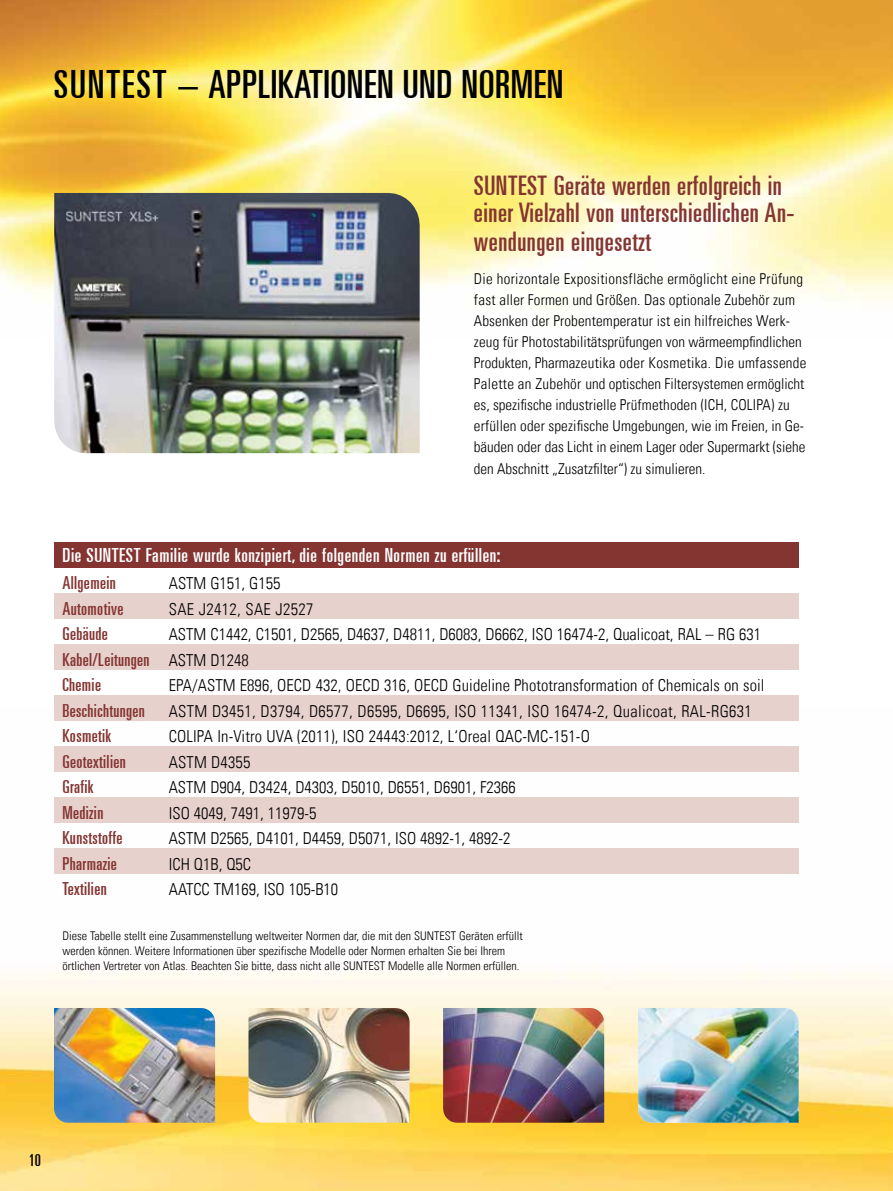
<style>
.page{position:relative;width:893px;height:1191px;background:#fff}
.page>*{position:absolute;margin:0;border:0;box-sizing:border-box;transform-origin:0 0}
.t1{font:ultra-condensed 39px "Univers LT";letter-spacing:.015em;color:#000}
.t2{font:ultra-condensed 27px/27.8px "Univers LT";letter-spacing:.02em;color:#843532}
.t3{font:ultra-condensed 19.5px "Univers LT";letter-spacing:.03em;color:#fff}
.t4{font:ultra-condensed 18px/25.5px "Univers LT";letter-spacing:.02em;color:#843532}
.t5{font:ultra-condensed 18px "Univers";letter-spacing:.02em;color:#843532}
.t6{font:300 condensed 16.5px "Univers LT";letter-spacing:.005em;color:#000}
.t7{font:ultra-condensed 16.5px "Univers LT";color:#000}
.t8{font:300 condensed 15px/21px "Univers LT";letter-spacing:.01em;color:#000}
.t9{font:300 condensed 12px/14.9px "Univers LT";color:#000}
.s1{font-weight:300;font-stretch:condensed;font-size:16.5px;color:#000}
</style>
<div class="page">
<img style="left:0;top:706px;width:893px;height:485px">
<img style="left:0;top:0;width:893px;height:302px">
<img style="left:54px;top:193px;width:366px;height:260px">
<img style="left:248px;top:1008px;width:162px;height:114px">
<img style="left:443px;top:1008px;width:161px;height:114px">
<img style="left:638px;top:1008px;width:161px;height:114px">
<img style="left:54px;top:1008px;width:161px;height:114px">
<div style="left:54px;top:542px;width:744px;height:26px;background:#843532"></div>
<div style="left:54px;top:593px;width:744px;height:26px;background:#e7d1cd"></div>
<div style="left:54px;top:644px;width:744px;height:26px;background:#e7d1cd"></div>
<div style="left:54px;top:695px;width:744px;height:26px;background:#e7d1cd"></div>
<div style="left:54px;top:746px;width:744px;height:26px;background:#e7d1cd"></div>
<div style="left:54px;top:797px;width:744px;height:26px;background:#e7d1cd"></div>
<div style="left:54px;top:848px;width:744px;height:26px;background:#e7d1cd"></div>
<h1 class="t1" style="left:54px;top:62px;width:511px">SUNTEST – APPLIKATIONEN UND NORMEN</h1>
<h2 class="t2" style="left:474px;top:171px;width:322px">SUNTEST Geräte werden erfolgreich in einer Vielzahl von unterschiedlichen An&shy;wendungen eingesetzt</h2>
<p class="t8" style="left:474px;top:268px;width:334px">Die horizontale Expositionsfläche ermöglicht eine Prüfung fast aller Formen und Größen. Das optionale Zubehör zum Absenken der Probentemperatur ist ein hilfreiches Werk&shy;zeug für Photostabilitätsprüfungen von wärmeempfindlichen Produkten, Pharmazeutika oder Kosmetika. Die umfassende Palette an Zubehör und optischen Filtersystemen ermöglicht es, spezifische industrielle Prüfmethoden (ICH, COLIPA) zu erfüllen oder spezifische Umgebungen, wie im Freien, in Ge&shy;bäuden oder das Licht in einem Lager oder Supermarkt (siehe den Abschnitt „Zusatzfilter“) zu simulieren.</p>
<h3 class="t3" style="left:63px;top:544px;width:440px">Die SUNTEST Familie wurde konzipiert, die folgenden Normen zu erfüllen:</h3>
<p class="t4" style="left:63px;top:570px;width:55px">Allgemein</p>
<p class="t6" style="left:169px;top:573px;width:113px">ASTM G151, G155</p>
<p class="t5" style="left:63px;top:598px;width:62px">Automotive</p>
<p class="t6" style="left:169px;top:599px;width:146px">SAE J2412, SAE J2527</p>
<p class="t4" style="left:63px;top:621px;width:47px">Gebäude</p>
<p class="t6" style="left:169px;top:624px;width:594px">ASTM C1442, C1501, D2565, D4637, D4811, D6083, D6662, ISO 16474-2, Qualicoat, RAL – RG 631</p>
<p class="t4" style="left:63px;top:646px;width:188px">Kabel/Leitungen <span class="s1">ASTM D1248<br></span>Chemie</p>
<p class="t6" style="left:169px;top:675px;width:597px">EPA/ASTM E896, OECD 432, OECD 316, OECD Guideline Phototransformation of Chemicals on soil</p>
<p class="t4" style="left:63px;top:697px;width:84px">Beschichtungen</p>
<p class="t6" style="left:169px;top:701px;width:584px">ASTM D3451, D3794, D6577, D6595, D6695, ISO 11341, ISO 16474-2, Qualicoat, RAL-RG631</p>
<p class="t4" style="left:63px;top:723px;width:50px">Kosmetik</p>
<p class="t6" style="left:169px;top:726px;width:423px">COLIPA In-Vitro UVA (2011), ISO 24443:2012, L‘Oreal QAC-MC-151-O</p>
<p class="t4" style="left:63px;top:748px;width:65px">Geotextilien</p>
<p class="t6" style="left:169px;top:752px;width:83px">ASTM D4355</p>
<p class="t4" style="left:63px;top:774px;width:33px">Grafik</p>
<p class="t6" style="left:169px;top:777px;width:349px">ASTM D904, D3424, D4303, D5010, D6551, D6901, F2366</p>
<p class="t4" style="left:63px;top:799px;width:42px">Medizin</p>
<p class="t6" style="left:169px;top:803px;width:149px">ISO 4049, 7491, 11979-5</p>
<p class="t4" style="left:63px;top:825px;width:62px">Kunststoffe</p>
<p class="t6" style="left:169px;top:828px;width:343px">ASTM D2565, D4101, D4459, D5071, ISO 4892-1, 4892-2</p>
<p class="t4" style="left:63px;top:850px;width:56px">Pharmazie</p>
<p class="t6" style="left:169px;top:854px;width:84px">ICH Q1B, Q5C</p>
<p class="t4" style="left:63px;top:876px;width:46px">Textilien</p>
<p class="t6" style="left:169px;top:879px;width:171px">AATCC TM169, ISO 105-B10</p>
<p class="t9" style="left:63px;top:928px;width:462px">Diese Tabelle stellt eine Zusammenstellung weltweiter Normen dar, die mit den SUNTEST Geräten erfüllt werden können. Weitere Informationen über spezifische Modelle oder Normen erhalten Sie bei Ihrem örtlichen Vertreter von Atlas. Beachten Sie bitte, dass nicht alle SUNTEST Modelle alle Normen erfüllen.</p>
<p class="t7" style="left:29px;top:1151px;width:14px">10</p>
</div>
